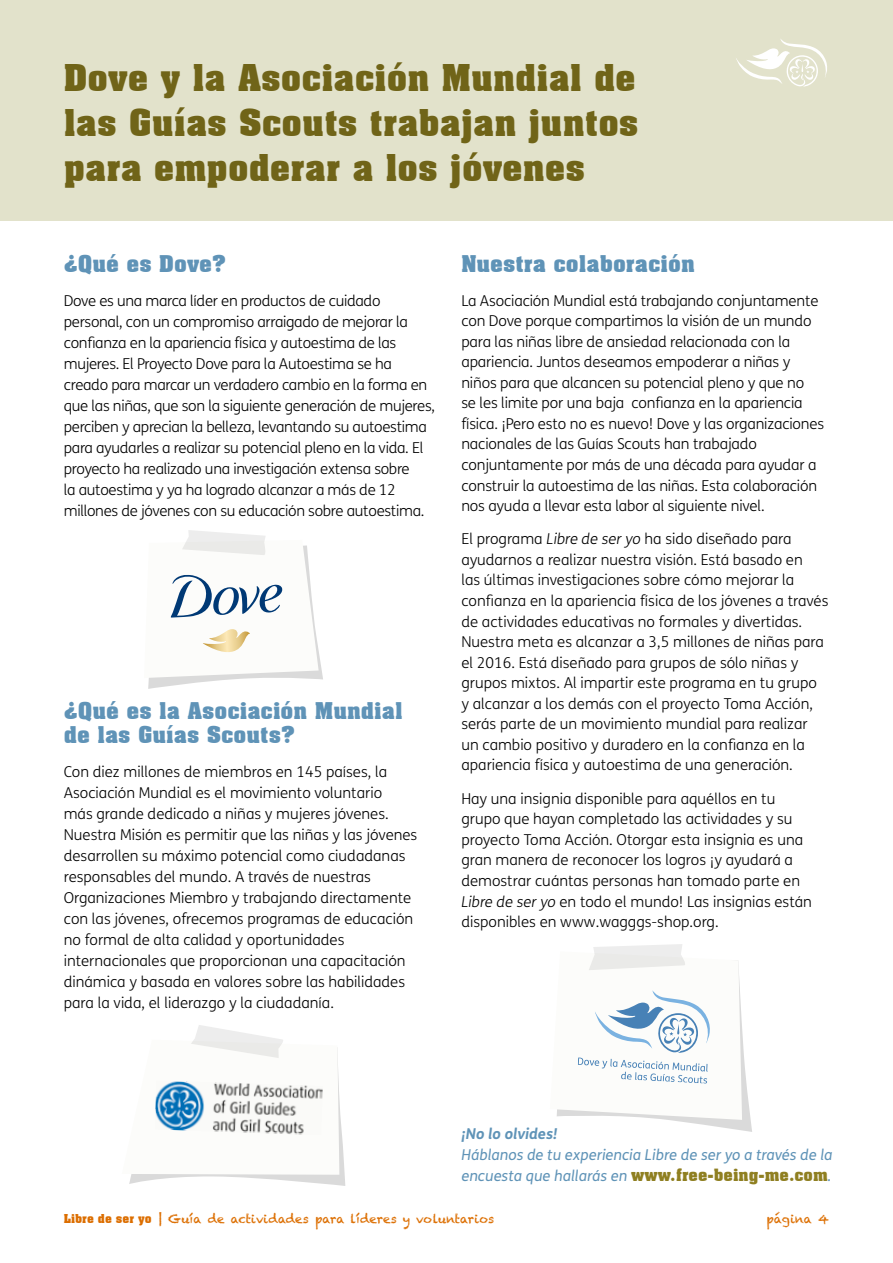
<style>
.page{position:relative;width:893px;height:1263px;background:#fff}
.page>*{position:absolute;margin:0;border:0;box-sizing:border-box;transform-origin:0 0}
.t1{font:700 36px/45px "Aachen BT";color:#706418;text-align:justify}
.t2{font:700 22.5px/24px "Aachen BT";color:#5f93b7}
.t3{font:300 15px/20.5px "FS Me";letter-spacing:-.005em;color:#000}
.t4{font:italic 15px/21px "FS Me";color:#5f93b7}
.t5{font:italic 700 15px "FS Me";color:#5f93b7}
.t6{font:12px "Chalkduster";color:#dc6e00}
.s1{font-style:italic}
.s2{font-family:"Aachen BT";font-weight:700;font-style:normal;font-size:16.5px;color:#8f7f21}
.s3{font-family:"Aachen BT";font-weight:700}
</style>
<div class="page">
<div style="left:0;top:0;width:893px;height:221px;background:#e2e2cb"></div>
<svg style="left:736px;top:39px;width:91px;height:48px"></svg>
<svg style="left:557px;top:944px;width:195px;height:188px"></svg>
<svg style="left:148px;top:530px;width:175px;height:159px"></svg>
<svg style="left:129px;top:1025px;width:216px;height:161px"></svg>
<img style="left:155px;top:1080px;width:168px;height:55px">
<h1 class="t1" style="left:64px;top:55px;width:576px">Dove y la Asociación Mundial de las Guías Scouts trabajan juntos para empoderar a los jóvenes</h1>
<h2 class="t2" style="left:64px;top:252px;width:164px">¿Qué es Dove?</h2>
<p class="t3" style="left:64px;top:290px;width:373px;line-height:21px">Dove es una marca líder en productos de cuidado personal, con un compromiso arraigado de mejorar la confianza en la apariencia física y autoestima de las mujeres. El Proyecto Dove para la Autoestima se ha creado para marcar un verdadero cambio en la forma en que las niñas, que son la siguiente generación de mujeres, perciben y aprecian la belleza, levantando su autoestima para ayudarles a realizar su potencial pleno en la vida. El proyecto ha realizado una investigación extensa sobre<br>la autoestima y ya ha logrado alcanzar a más de 12 millones de jóvenes con su educación sobre autoestima.</p>
<h2 class="t2" style="left:64px;top:698px;width:340px">¿Qué es la Asociación Mundial de las Guías Scouts?</h2>
<p class="t3" style="left:64px;top:760px;width:355px;line-height:21px">Con diez millones de miembros en 145 países, la Asociación Mundial es el movimiento voluntario<br>más grande dedicado a niñas y mujeres jóvenes.<br>Nuestra Misión es permitir que las niñas y las jóvenes desarrollen su máximo potencial como ciudadanas responsables del mundo. A través de nuestras Organizaciones Miembro y trabajando directamente con las jóvenes, ofrecemos programas de educación no formal de alta calidad y oportunidades internacionales que proporcionan una capacitación dinámica y basada en valores sobre las habilidades para la vida, el liderazgo y la ciudadanía.</p>
<h2 class="t2" style="left:461px;top:252px;width:235px">Nuestra colaboración</h2>
<p class="t3" style="left:461px;top:290px;width:364px">La Asociación Mundial está trabajando conjuntamente con Dove porque compartimos la visión de un mundo para las niñas libre de ansiedad relacionada con la apariencia. Juntos deseamos empoderar a niñas y niños para que alcancen su potencial pleno y que no<br>se les limite por una baja confianza en la apariencia física. ¡Pero esto no es nuevo! Dove y las organizaciones nacionales de las Guías Scouts han trabajado conjuntamente por más de una década para ayudar a construir la autoestima de las niñas. Esta colaboración nos ayuda a llevar esta labor al siguiente nivel.</p>
<p class="t3" style="left:461px;top:528px;width:368px">El programa <span class="s1">Libre de ser yo</span> ha sido diseñado para ayudarnos a realizar nuestra visión. Está basado en<br>las últimas investigaciones sobre cómo mejorar la confianza en la apariencia física de los jóvenes a través de actividades educativas no formales y divertidas.<br>Nuestra meta es alcanzar a 3,5 millones de niñas para el 2016. Está diseñado para grupos de sólo niñas y grupos mixtos. Al impartir este programa en tu grupo<br>y alcanzar a los demás con el proyecto Toma Acción, serás parte de un movimiento mundial para realizar un cambio positivo y duradero en la confianza en la apariencia física y autoestima de una generación.</p>
<p class="t3" style="left:461px;top:788px;width:352px">Hay una insignia disponible para aquéllos en tu grupo que hayan completado las actividades y su proyecto Toma Acción. Otorgar esta insignia es una gran manera de reconocer los logros ¡y ayudará a demostrar cuántas personas han tomado parte en <span class="s1">Libre de ser yo</span> en todo el mundo! Las insignias están disponibles en www.wagggs-shop.org.</p>
<p class="t5" style="left:461px;top:1122px;width:98px">¡No lo olvides!</p>
<p class="t4" style="left:461px;top:1144px;width:373px">Háblanos de tu experiencia Libre de ser yo a través de la encuesta que hallarás en <span class="s2">www.free-being-me.com</span>.</p>
<p class="t6" style="left:64px;top:1211px;width:432px"><span class="s3">Libre de ser yo</span> | Guía de actividades para líderes y voluntarios</p>
<p class="t6" style="left:766px;top:1211px;width:64px">página 4</p>
</div>
